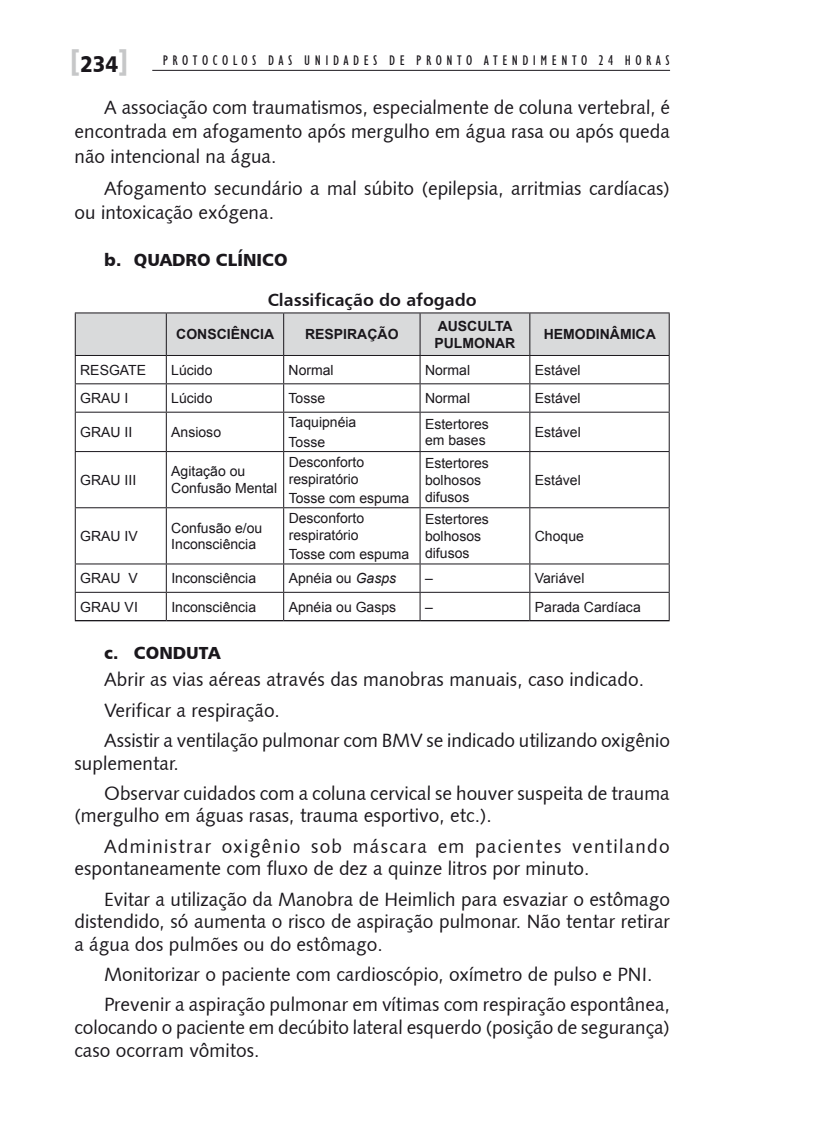
<style>
.page{position:relative;width:819px;height:1141px;background:#fff}
.page>*{position:absolute;margin:0;border:0;box-sizing:border-box;transform-origin:0 0}
.t1{font:22.75px "Humanist 777 BT Black B";color:#1a171c;scale:.9 1}
.t2{font:19.25px/30.1px "Humanist 531 BT Roman A";color:#1a171c}
.t3{font:19.25px/30.1px "Humanist 531 BT Roman A";letter-spacing:.065em;color:#1a171c}
.t4{font:17.5px "Humanist 777 BT Black B";color:#1a171c}
.t5{font:17.5px "Humanist 777 BT Bold B";color:#1a171c}
.t6{font:14px/16.8px "Arial";color:#1a171c}
.t7{font:700 14px/16.8px "Arial";color:#1a171c}
.t8{font:condensed 14px "Humanist 521 BT";color:#1a171c}
.s1{font-size:29.75px;color:#c6c7c8}
.s2{font-style:italic}
</style>
<div class="page">
<hr style="left:152px;top:70px;width:518px;height:1px;background:#1a171c">
<hr style="left:75px;top:412px;width:91px;height:1px;background:#1a171c">
<hr style="left:166px;top:412px;width:118px;height:1px;background:#1a171c">
<hr style="left:166px;top:413px;width:1px;height:38px;background:#1a171c">
<hr style="left:284px;top:412px;width:136px;height:1px;background:#1a171c">
<hr style="left:283px;top:413px;width:1px;height:38px;background:#1a171c">
<hr style="left:420px;top:412px;width:110px;height:1px;background:#1a171c">
<hr style="left:419px;top:413px;width:1px;height:38px;background:#1a171c">
<hr style="left:530px;top:412px;width:139px;height:1px;background:#1a171c">
<hr style="left:529px;top:413px;width:1px;height:38px;background:#1a171c">
<hr style="left:75px;top:451px;width:91px;height:1px;background:#1a171c">
<hr style="left:166px;top:451px;width:118px;height:1px;background:#1a171c">
<hr style="left:166px;top:452px;width:1px;height:55px;background:#1a171c">
<hr style="left:284px;top:451px;width:136px;height:1px;background:#1a171c">
<hr style="left:283px;top:452px;width:1px;height:55px;background:#1a171c">
<hr style="left:420px;top:451px;width:110px;height:1px;background:#1a171c">
<hr style="left:419px;top:452px;width:1px;height:55px;background:#1a171c">
<hr style="left:530px;top:451px;width:139px;height:1px;background:#1a171c">
<hr style="left:529px;top:452px;width:1px;height:55px;background:#1a171c">
<hr style="left:75px;top:507px;width:91px;height:1px;background:#1a171c">
<hr style="left:166px;top:507px;width:118px;height:1px;background:#1a171c">
<hr style="left:166px;top:508px;width:1px;height:56px;background:#1a171c">
<hr style="left:284px;top:507px;width:136px;height:1px;background:#1a171c">
<hr style="left:283px;top:508px;width:1px;height:56px;background:#1a171c">
<hr style="left:420px;top:507px;width:110px;height:1px;background:#1a171c">
<hr style="left:419px;top:508px;width:1px;height:56px;background:#1a171c">
<hr style="left:530px;top:507px;width:139px;height:1px;background:#1a171c">
<hr style="left:529px;top:508px;width:1px;height:56px;background:#1a171c">
<hr style="left:75px;top:564px;width:91px;height:1px;background:#1a171c">
<hr style="left:166px;top:564px;width:118px;height:1px;background:#1a171c">
<hr style="left:284px;top:564px;width:136px;height:1px;background:#1a171c">
<hr style="left:420px;top:564px;width:110px;height:1px;background:#1a171c">
<hr style="left:530px;top:564px;width:139px;height:1px;background:#1a171c">
<hr style="left:75px;top:592px;width:91px;height:1px;background:#1a171c">
<hr style="left:166px;top:592px;width:118px;height:1px;background:#1a171c">
<svg style="left:166px;top:564px;width:1px;height:56px"></svg>
<hr style="left:284px;top:592px;width:136px;height:1px;background:#1a171c">
<svg style="left:283px;top:564px;width:1px;height:56px"></svg>
<hr style="left:420px;top:592px;width:110px;height:1px;background:#1a171c">
<svg style="left:419px;top:564px;width:1px;height:56px"></svg>
<hr style="left:530px;top:592px;width:139px;height:1px;background:#1a171c">
<svg style="left:529px;top:564px;width:1px;height:56px"></svg>
<hr style="left:75px;top:620px;width:91px;height:1px;background:#1a171c">
<hr style="left:166px;top:620px;width:118px;height:1px;background:#1a171c">
<hr style="left:284px;top:620px;width:136px;height:1px;background:#1a171c">
<hr style="left:420px;top:620px;width:110px;height:1px;background:#1a171c">
<hr style="left:530px;top:620px;width:139px;height:1px;background:#1a171c">
<hr style="left:75px;top:312px;width:91px;height:1px;background:#1a171c">
<hr style="left:166px;top:312px;width:118px;height:1px;background:#1a171c">
<hr style="left:284px;top:312px;width:136px;height:1px;background:#1a171c">
<hr style="left:420px;top:312px;width:110px;height:1px;background:#1a171c">
<hr style="left:530px;top:312px;width:139px;height:1px;background:#1a171c">
<svg style="left:75px;top:313px;width:594px;height:99px"></svg>
<hr style="left:75px;top:413px;width:1px;height:38px;background:#1a171c">
<hr style="left:668px;top:413px;width:1px;height:38px;background:#1a171c">
<hr style="left:75px;top:452px;width:1px;height:55px;background:#1a171c">
<hr style="left:668px;top:452px;width:1px;height:55px;background:#1a171c">
<hr style="left:75px;top:508px;width:1px;height:56px;background:#1a171c">
<hr style="left:668px;top:508px;width:1px;height:56px;background:#1a171c">
<svg style="left:75px;top:564px;width:1px;height:56px"></svg>
<svg style="left:668px;top:564px;width:1px;height:56px"></svg>
<p class="t1" style="left:69px;top:50px;width:67px"><span class="s1">[</span>234<span class="s1">]</span></p>
<p class="t2" style="left:74px;top:94px;width:597px;line-height:24.5px;text-align:justify;text-indent:30px">A associação com traumatismos, especialmente de coluna vertebral, é encontrada em afogamento após mergulho em água rasa ou após queda não intencional na água.</p>
<p class="t2" style="left:74px;top:175px;width:597px;line-height:24.5px;text-indent:30px">Afogamento secundário a mal súbito (epilepsia, arritmias cardíacas) ou intoxicação exógena.</p>
<p class="t4" style="left:104px;top:249px;width:185px">b. QUADRO CLÍNICO</p>
<p class="t5" style="left:268px;top:288px;width:210px">Classificação do afogado</p>
<p class="t7" style="left:176px;top:326px;width:99px">CONSCIÊNCIA</p>
<p class="t7" style="left:305px;top:326px;width:95px">RESPIRAÇÃO</p>
<p class="t7" style="left:434px;top:318px;width:82px">AUSCULTA<br>PULMONAR</p>
<p class="t7" style="left:543px;top:326px;width:113px">HEMODINÂMICA</p>
<p class="t6" style="left:80px;top:362px;width:67px">RESGATE</p>
<p class="t6" style="left:171px;top:362px;width:43px">Lúcido</p>
<p class="t6" style="left:288px;top:362px;width:47px">Normal</p>
<p class="t6" style="left:425px;top:362px;width:47px">Normal</p>
<p class="t6" style="left:534px;top:362px;width:47px">Estável</p>
<p class="t6" style="left:80px;top:390px;width:50px">GRAU I</p>
<p class="t6" style="left:171px;top:390px;width:43px">Lúcido</p>
<p class="t6" style="left:288px;top:390px;width:38px">Tosse</p>
<p class="t6" style="left:425px;top:390px;width:47px">Normal</p>
<p class="t6" style="left:535px;top:390px;width:47px">Estável</p>
<p class="t6" style="left:80px;top:424px;width:54px">GRAU II</p>
<p class="t6" style="left:171px;top:424px;width:51px">Ansioso</p>
<p class="t6" style="left:288px;top:413px;width:69px;line-height:19.2px">Taquipnéia<br>Tosse</p>
<p class="t6" style="left:425px;top:415px;width:65px">Estertores em bases</p>
<p class="t6" style="left:535px;top:424px;width:47px">Estável</p>
<p class="t6" style="left:80px;top:472px;width:58px">GRAU III</p>
<p class="t6" style="left:171px;top:463px;width:107px">Agitação ou<br>Confusão Mental</p>
<p class="t6" style="left:288px;top:454px;width:77px">Desconforto respiratório</p>
<p class="t6" style="left:288px;top:490px;width:122px">Tosse com espuma</p>
<p class="t8" style="left:163px;top:52px;width:11px">PROTOCOLOS</p>
<p class="t8" style="left:268px;top:52px;width:9px">DAS</p>
<p class="t8" style="left:304px;top:52px;width:21px">U NIDADES</p>
<p class="t8" style="left:389px;top:52px;width:9px">DE</p>
<p class="t8" style="left:416px;top:52px;width:11px">PRONTO</p>
<p class="t8" style="left:484px;top:52px;width:11px">ATENDIMENTO</p>
<p class="t8" style="left:598px;top:52px;width:46px">24 HORAS</p>
<p class="t6" style="left:425px;top:455px;width:65px">Estertores bolhosos difusos</p>
<p class="t6" style="left:535px;top:472px;width:47px">Estável</p>
<p class="t6" style="left:80px;top:528px;width:59px">GRAU IV</p>
<p class="t6" style="left:171px;top:519px;width:93px">Confusão e/ou<br>Inconsciência</p>
<p class="t6" style="left:289px;top:510px;width:77px">Desconforto respiratório</p>
<p class="t6" style="left:289px;top:546px;width:122px">Tosse com espuma</p>
<p class="t6" style="left:425px;top:511px;width:65px">Estertores bolhosos difusos</p>
<p class="t6" style="left:535px;top:528px;width:51px">Choque</p>
<p class="t6" style="left:80px;top:570px;width:59px">GRAU V</p>
<p class="t6" style="left:171px;top:570px;width:86px">Inconsciência</p>
<p class="t6" style="left:289px;top:570px;width:109px">Apnéia ou <span class="s2">Gasps</span></p>
<p class="t6" style="left:425px;top:570px;width:9px">–</p>
<p class="t6" style="left:535px;top:570px;width:51px">Variável</p>
<p class="t6" style="left:80px;top:598px;width:59px">GRAU VI</p>
<p class="t6" style="left:171px;top:598px;width:86px">Inconsciência</p>
<p class="t6" style="left:289px;top:598px;width:109px">Apnéia ou Gasps</p>
<p class="t6" style="left:425px;top:598px;width:9px">–</p>
<p class="t6" style="left:535px;top:598px;width:107px">Parada Cardíaca</p>
<p class="t4" style="left:104px;top:641px;width:118px">c. CONDUTA</p>
<p class="t2" style="left:104px;top:664px;width:567px">Abrir as vias aéreas através das manobras manuais, caso indicado.<br>Verificar a respiração.<br>Assistir a ventilação pulmonar com BMV se indicado utilizando oxigênio</p>
<p class="t2" style="left:104px;top:747px;width:567px;text-indent:-30px">suplementar.<br>Observar cuidados com a coluna cervical se houver suspeita de trauma</p>
<p class="t3" style="left:104px;top:800px;width:567px;text-indent:-30px">(mergulho em águas rasas, trauma esportivo, etc.).<br>Administrar oxigênio sob máscara em pacientes ventilando</p>
<p class="t2" style="left:104px;top:853px;width:567px;text-indent:-30px">espontaneamente com fluxo de dez a quinze litros por minuto.<br>Evitar a utilização da Manobra de Heimlich para esvaziar o estômago</p>
<p class="t2" style="left:74px;top:910px;width:597px;line-height:22.8px">distendido, só aumenta o risco de aspiração pulmonar. Não tentar retirar a água dos pulmões ou do estômago.</p>
<p class="t2" style="left:104px;top:959px;width:567px">Monitorizar o paciente com cardioscópio, oxímetro de pulso e PNI.<br>Prevenir a aspiração pulmonar em vítimas com respiração espontânea,</p>
<p class="t2" style="left:74px;top:1016px;width:597px;line-height:22.8px">colocando o paciente em decúbito lateral esquerdo (posição de segurança) caso ocorram vômitos.</p>
</div>
